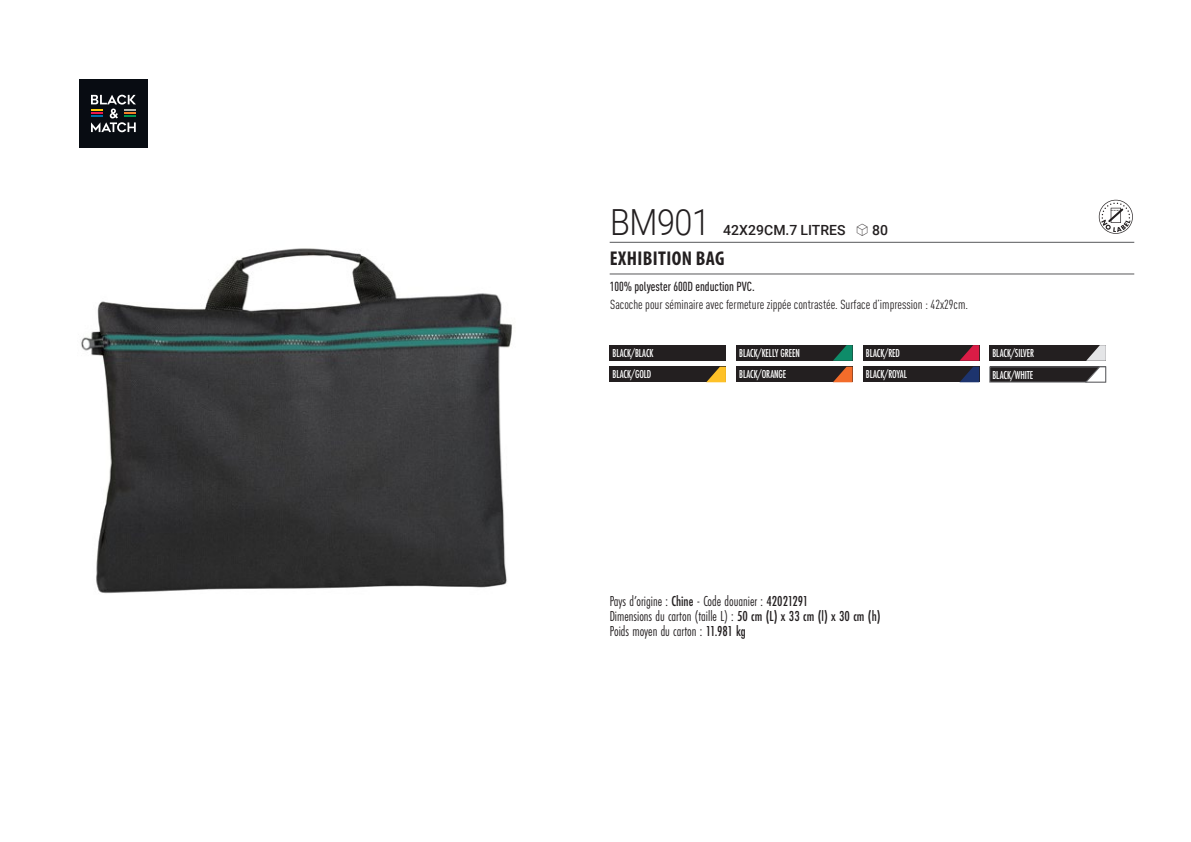
<style>
.page{position:relative;width:1191px;height:842px;background:#fff}
.page>*{position:absolute;margin:0;border:0;box-sizing:border-box;transform-origin:0 0}
.t1{font:300 36px "Roboto";letter-spacing:-.015em;color:#231f20;scale:.9 1}
.t2{font:700 condensed 20px "Myriad Pro";letter-spacing:.02em;color:#231f20}
.t3{font:15px "Futura PT Cond";color:#231f20;scale:.95 1}
.t4{font:500 14px "Roboto";letter-spacing:.005em;color:#231f20}
.t5{font:condensed 13px "DIN Pro";color:#231f20}
.grammage_2020{font:500 condensed 13px "DIN Pro";color:#231f20;scale:.95 1}
.Coloris_nuancier_bla{font:500 12px "Futura PT Cond";letter-spacing:-.01em;color:#fff;scale:.9 1}
.Coloris_nuancier{font:500 12px "Futura PT Cond";letter-spacing:-.01em;color:#fff;scale:.9 1}
.s1{font-family:"Linotype Shapeshifter";font-weight:400;font-size:16px}
.s2{font-weight:500}
</style>
<div class="page">
<img style="left:79px;top:79px;width:433px;height:515px">
<div style="left:79px;top:79px;width:68px;height:68px;background:#080c12"></div>
<svg style="left:91px;top:95px;width:45px;height:37px"></svg>
<div style="left:609px;top:345px;width:117px;height:16px;background:#231f20"></div>
<div style="left:609px;top:367px;width:117px;height:15px;background:#231f20"></div>
<svg style="left:706px;top:367px;width:20px;height:15px"></svg>
<div style="left:736px;top:345px;width:116px;height:16px;background:#231f20"></div>
<svg style="left:833px;top:345px;width:19px;height:16px"></svg>
<div style="left:736px;top:367px;width:116px;height:15px;background:#231f20"></div>
<svg style="left:833px;top:367px;width:19px;height:15px"></svg>
<div style="left:863px;top:345px;width:116px;height:16px;background:#231f20"></div>
<svg style="left:959px;top:345px;width:20px;height:16px"></svg>
<div style="left:863px;top:367px;width:116px;height:15px;background:#231f20"></div>
<svg style="left:960px;top:367px;width:19px;height:15px"></svg>
<div style="left:989px;top:345px;width:116px;height:16px;background:#231f20"></div>
<div style="left:989px;top:367px;width:116px;height:15px;background:#231f20"></div>
<div style="left:989px;top:367px;width:116px;height:15px;border:1px solid #6c6d70"></div>
<svg style="left:1085px;top:345px;width:21px;height:37px"></svg>
<svg style="left:1098px;top:200px;width:34px;height:34px"></svg>
<hr style="left:609px;top:242px;width:525px;height:1px;background:#57585a">
<hr style="left:609px;top:274px;width:525px;height:1px;background:#57585a">
<p class="t1" style="left:610px;top:197px;width:112px">BM901</p>
<p class="t4" style="left:723px;top:220px;width:166px">42X29CM.7 LITRES <span class="s1">S</span> 80</p>
<p class="t2" style="left:610px;top:246px;width:116px">EXHIBITION BAG</p>
<p class="grammage_2020" style="left:609px;top:277px;width:154px">100% polyester 600D enduction PVC.</p>
<p class="t5" style="left:610px;top:295px;width:359px">Sacoche pour séminaire avec fermeture zippée contrastée. Surface d’impression : 42x29cm.</p>
<p class="Coloris_nuancier_bla" style="left:612px;top:346px;width:47px">BLACK/BLACK</p>
<p class="Coloris_nuancier_bla" style="left:612px;top:367px;width:45px">BLACK/GOLD</p>
<p class="Coloris_nuancier_bla" style="left:739px;top:346px;width:69px">BLACK/KELLY GREEN</p>
<p class="Coloris_nuancier_bla" style="left:739px;top:367px;width:54px">BLACK/ORANGE</p>
<p class="Coloris_nuancier_bla" style="left:866px;top:346px;width:40px">BLACK/RED</p>
<p class="Coloris_nuancier_bla" style="left:866px;top:367px;width:47px">BLACK/ROYAL</p>
<p class="Coloris_nuancier_bla" style="left:992px;top:346px;width:48px">BLACK/SILVER</p>
<p class="Coloris_nuancier" style="left:992px;top:367px;width:47px">BLACK/WHITE</p>
<p class="t3" style="left:609px;top:592px;width:210px">Pays d’origine : <span class="s2">Chine</span> - Code douanier : <span class="s2">42021291</span></p>
<p class="t3" style="left:609px;top:607px;width:287px">Dimensions du carton (taille L) : <span class="s2">50 cm (L) x 33 cm (l) x 30 cm (h)</span></p>
<p class="t3" style="left:609px;top:622px;width:145px">Poids moyen du carton : <span class="s2">11.981 kg</span></p>
</div>
